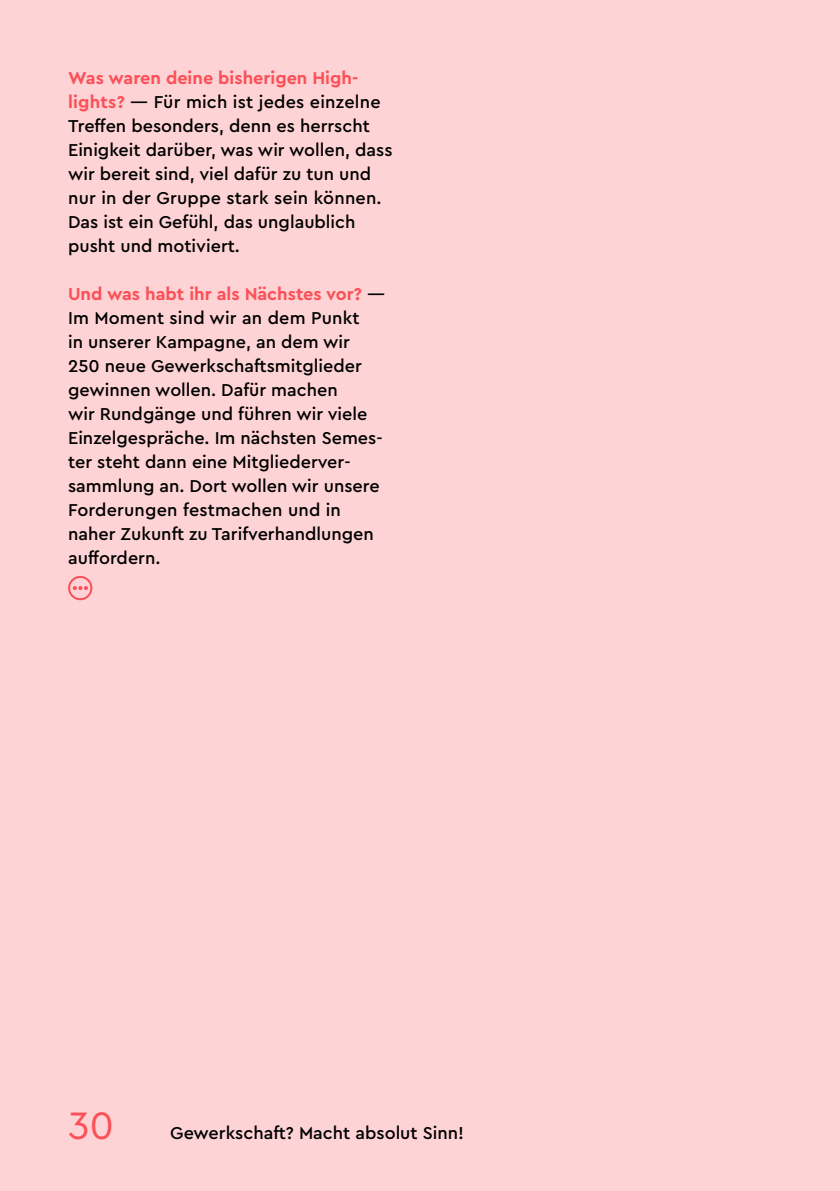
<style>
.page{position:relative;width:840px;height:1191px;background:#fff}
.page>*{position:absolute;margin:0;border:0;box-sizing:border-box;transform-origin:0 0}
.t1{font:40px "Cera Pro";color:#fb5058}
.Interview{font:500 18px/24px "Cera Pro";color:#000}
.Kapitelthema_links{font:500 18px "Cera Pro";color:#000}
.s1{font-weight:700;color:#fb5058}
</style>
<div class="page">
<div style="left:0;top:0;width:839px;height:1191px;background:#fed3d5"></div>
<div style="left:68px;top:576px;width:24px;height:24px;border:2px solid #fb5058;border-radius:50%"></div>
<svg style="left:73px;top:586px;width:15px;height:4px"></svg>
<p class="Interview" style="left:68px;top:65px;width:326px"><span class="s1">Was waren deine bisherigen High&shy;lights?</span> — Für mich ist jedes einzelne Treffen besonders, denn es herrscht Einigkeit darüber, was wir wollen, dass wir bereit sind, viel dafür zu tun und nur in der Gruppe stark sein können.<br>Das ist ein Gefühl, das unglaublich pusht und motiviert.</p>
<p class="Interview" style="left:68px;top:281px;width:318px"><span class="s1">Und was habt ihr als Nächstes vor?</span> —<br>Im Moment sind wir an dem Punkt<br>in unserer Kampagne, an dem wir<br>250 neue Gewerkschaftsmitglieder gewinnen wollen. Dafür machen<br>wir Rundgänge und führen wir viele<br>Einzelgespräche. Im nächsten Semes&shy;ter steht dann eine Mitgliederver&shy;sammlung an. Dort wollen wir unsere<br>Forderungen festmachen und in naher Zukunft zu Tarifverhandlungen auffordern.</p>
<h1 class="t1" style="left:68px;top:1099px;width:48px">30</h1>
<p class="Kapitelthema_links" style="left:170px;top:1121px;width:295px">Gewerkschaft? Macht absolut Sinn!</p>
</div>
